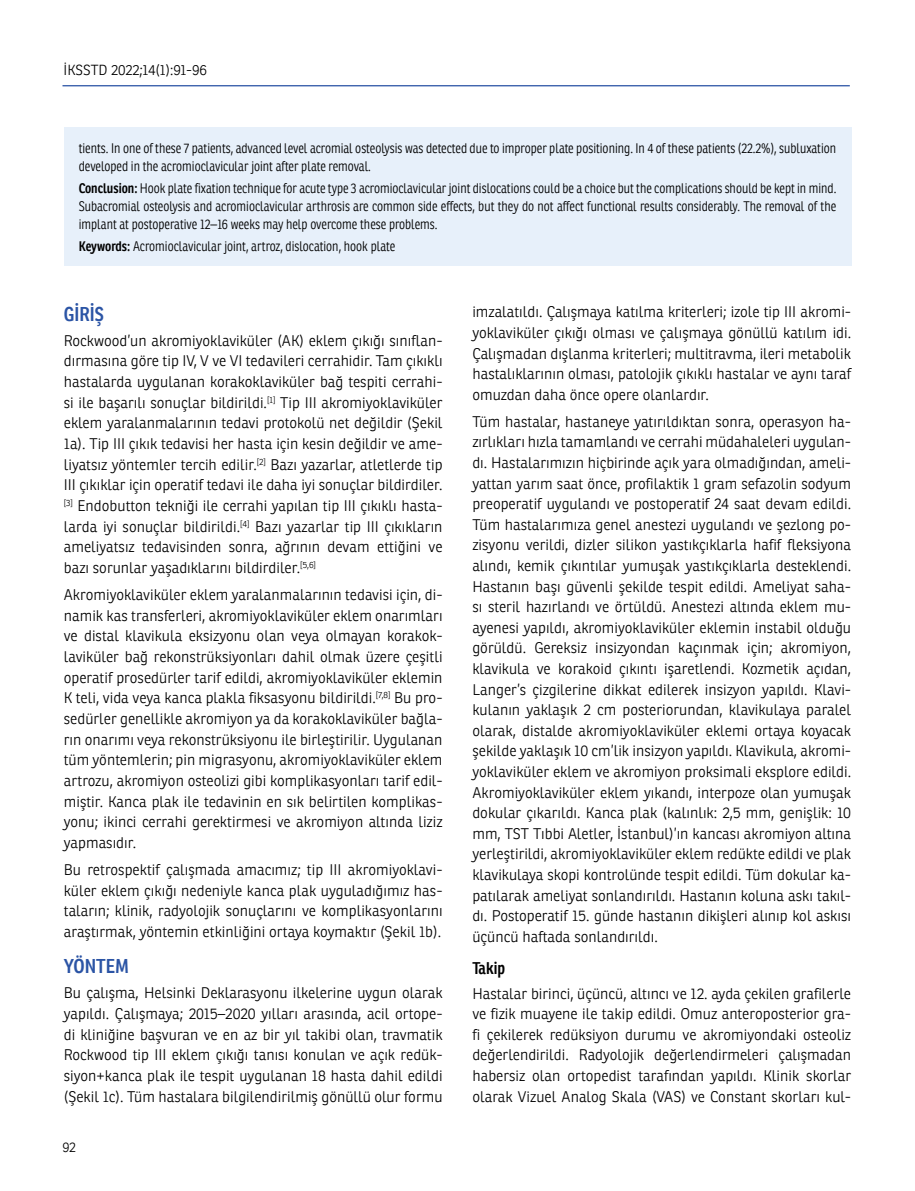
<style>
.page{position:relative;width:915px;height:1191px;background:#fff}
.page>*{position:absolute;margin:0;border:0;box-sizing:border-box;transform-origin:0 0}
.t1{font:600 19.5px "Ronnia Cond";color:#2b54a5}
.t2{font:600 16.5px "Ronnia Cond";color:#000}
.t3{font:300 15px/20.5px "Ronnia";color:#000;text-align:justify}
.t4{font:300 14.25px "Ronnia";color:#000}
.t5{font:300 13.5px/18px "Ronnia Cond";color:#000}
.t6{font:300 13.5px "Ronnia";color:#000}
.s1{font-weight:600}
</style>
<div class="page">
<hr style="left:62px;top:85px;width:787px;height:1px;background:#2b54a5">
<div style="left:64px;top:128px;width:786px;height:138px;background:#e7f0fa"></div>
<p class="t4" style="left:64px;top:61px;width:145px">İKSSTD 2022;14(1):91-96</p>
<p class="t5" style="left:79px;top:139px;width:758px">tients. In one of these 7 patients, advanced level acromial osteolysis was detected due to improper plate positioning. In 4 of these patients (22.2%), subluxation developed in the acromioclavicular joint after plate removal.</p>
<p class="t5" style="left:79px;top:179px;width:758px;text-align:justify"><span class="s1">Conclusion:</span> Hook plate fixation technique for acute type 3 acromioclavicular joint dislocations could be a choice but the complications should be kept in mind.<br>Subacromial osteolysis and acromioclavicular arthrosis are common side effects, but they do not affect functional results considerably. The removal of the implant at postoperative 12–16 weeks may help overcome these problems.</p>
<p class="t5" style="left:79px;top:238px;width:318px"><span class="s1">Keywords:</span> Acromioclavicular joint, artroz, dislocation, hook plate</p>
<h1 class="t1" style="left:64px;top:302px;width:42px">GİRİŞ</h1>
<p class="t3" style="left:64px;top:330px;width:380px">Rockwood’un akromiyoklaviküler (AK) eklem çıkığı sınıflan&shy;dırmasına göre tip IV, V ve VI tedavileri cerrahidir. Tam çıkıklı hastalarda uygulanan korakoklaviküler bağ tespiti cerrahi&shy;si ile başarılı sonuçlar bildirildi.<sup>[1]</sup> Tip III akromiyoklaviküler eklem yaralanmalarının tedavi protokolü net değildir (Şekil 1a). Tip III çıkık tedavisi her hasta için kesin değildir ve ame&shy;liyatsız yöntemler tercih edilir.<sup>[2]</sup> Bazı yazarlar, atletlerde tip III çıkıklar için operatif tedavi ile daha iyi sonuçlar bildirdiler. <sup>[3]</sup> Endobutton tekniği ile cerrahi yapılan tip III çıkıklı hasta&shy;larda iyi sonuçlar bildirildi.<sup>[4]</sup> Bazı yazarlar tip III çıkıkların ameliyatsız tedavisinden sonra, ağrının devam ettiğini ve bazı sorunlar yaşadıklarını bildirdiler.<sup>[5,6]</sup></p>
<p class="t3" style="left:64px;top:584px;width:380px">Akromiyoklaviküler eklem yaralanmalarının tedavisi için, di&shy;namik kas transferleri, akromiyoklaviküler eklem onarımları ve distal klavikula eksizyonu olan veya olmayan korakok&shy;laviküler bağ rekonstrüksiyonları dahil olmak üzere çeşitli operatif prosedürler tarif edildi, akromiyoklaviküler eklemin K teli, vida veya kanca plakla fiksasyonu bildirildi.<sup>[7,8]</sup> Bu pro&shy;sedürler genellikle akromiyon ya da korakoklaviküler bağla&shy;rın onarımı veya rekonstrüksiyonu ile birleştirilir. Uygulanan tüm yöntemlerin; pin migrasyonu, akromiyoklaviküler eklem artrozu, akromiyon osteolizi gibi komplikasyonları tarif edil&shy;miştir. Kanca plak ile tedavinin en sık belirtilen komplikas&shy;yonu; ikinci cerrahi gerektirmesi ve akromiyon altında liziz yapmasıdır.</p>
<p class="t3" style="left:64px;top:859px;width:380px">Bu retrospektif çalışmada amacımız; tip III akromiyoklavi&shy;küler eklem çıkığı nedeniyle kanca plak uyguladığımız has&shy;taların; klinik, radyolojik sonuçlarını ve komplikasyonlarını araştırmak, yöntemin etkinliğini ortaya koymaktır (Şekil 1b).</p>
<h1 class="t1" style="left:64px;top:954px;width:67px">YÖNTEM</h1>
<p class="t3" style="left:64px;top:982px;width:380px">Bu çalışma, Helsinki Deklarasyonu ilkelerine uygun olarak yapıldı. Çalışmaya; 2015–2020 yılları arasında, acil ortope&shy;di kliniğine başvuran ve en az bir yıl takibi olan, travmatik Rockwood tip III eklem çıkığı tanısı konulan ve açık redük&shy;siyon+kanca plak ile tespit uygulanan 18 hasta dahil edildi (Şekil 1c). Tüm hastalara bilgilendirilmiş gönüllü olur formu</p>
<p class="t6" style="left:62px;top:1139px;width:15px">92</p>
<p class="t3" style="left:472px;top:302px;width:380px">imzalatıldı. Çalışmaya katılma kriterleri; izole tip III akromi&shy;yoklaviküler çıkığı olması ve çalışmaya gönüllü katılım idi.<br>Çalışmadan dışlanma kriterleri; multitravma, ileri metabolik hastalıklarının olması, patolojik çıkıklı hastalar ve aynı taraf omuzdan daha önce opere olanlardır.</p>
<p class="t3" style="left:472px;top:411px;width:380px">Tüm hastalar, hastaneye yatırıldıktan sonra, operasyon ha&shy;zırlıkları hızla tamamlandı ve cerrahi müdahaleleri uygulan&shy;dı. Hastalarımızın hiçbirinde açık yara olmadığından, ameli&shy;yattan yarım saat önce, profilaktik 1 gram sefazolin sodyum preoperatif uygulandı ve postoperatif 24 saat devam edildi.<br>Tüm hastalarımıza genel anestezi uygulandı ve şezlong po&shy;zisyonu verildi, dizler silikon yastıkçıklarla hafif fleksiyona alındı, kemik çıkıntılar yumuşak yastıkçıklarla desteklendi.<br>Hastanın başı güvenli şekilde tespit edildi. Ameliyat saha&shy;sı steril hazırlandı ve örtüldü. Anestezi altında eklem mu&shy;ayenesi yapıldı, akromiyoklaviküler eklemin instabil olduğu görüldü. Gereksiz insizyondan kaçınmak için; akromiyon, klavikula ve korakoid çıkıntı işaretlendi. Kozmetik açıdan, Langer’s çizgilerine dikkat edilerek insizyon yapıldı. Klavi&shy;kulanın yaklaşık 2 cm posteriorundan, klavikulaya paralel olarak, distalde akromiyoklaviküler eklemi ortaya koyacak şekilde yaklaşık 10 cm’lik insizyon yapıldı. Klavikula, akromi&shy;yoklaviküler eklem ve akromiyon proksimali eksplore edildi.<br>Akromiyoklaviküler eklem yıkandı, interpoze olan yumuşak dokular çıkarıldı. Kanca plak (kalınlık: 2,5 mm, genişlik: 10 mm, TST Tıbbi Aletler, İstanbul)’ın kancası akromiyon altına yerleştirildi, akromiyoklaviküler eklem redükte edildi ve plak klavikulaya skopi kontrolünde tespit edildi. Tüm dokular ka&shy;patılarak ameliyat sonlandırıldı. Hastanın koluna askı takıl&shy;dı. Postoperatif 15. günde hastanın dikişleri alınıp kol askısı üçüncü haftada sonlandırıldı.</p>
<p class="t2" style="left:472px;top:958px;width:34px">Takip</p>
<p class="t3" style="left:472px;top:983px;width:380px">Hastalar birinci, üçüncü, altıncı ve 12. ayda çekilen grafilerle ve fizik muayene ile takip edildi. Omuz anteroposterior gra&shy;fi çekilerek redüksiyon durumu ve akromiyondaki osteoliz değerlendirildi. Radyolojik değerlendirmeleri çalışmadan habersiz olan ortopedist tarafından yapıldı. Klinik skorlar olarak Vizuel Analog Skala (VAS) ve Constant skorları kul-</p>
</div>
